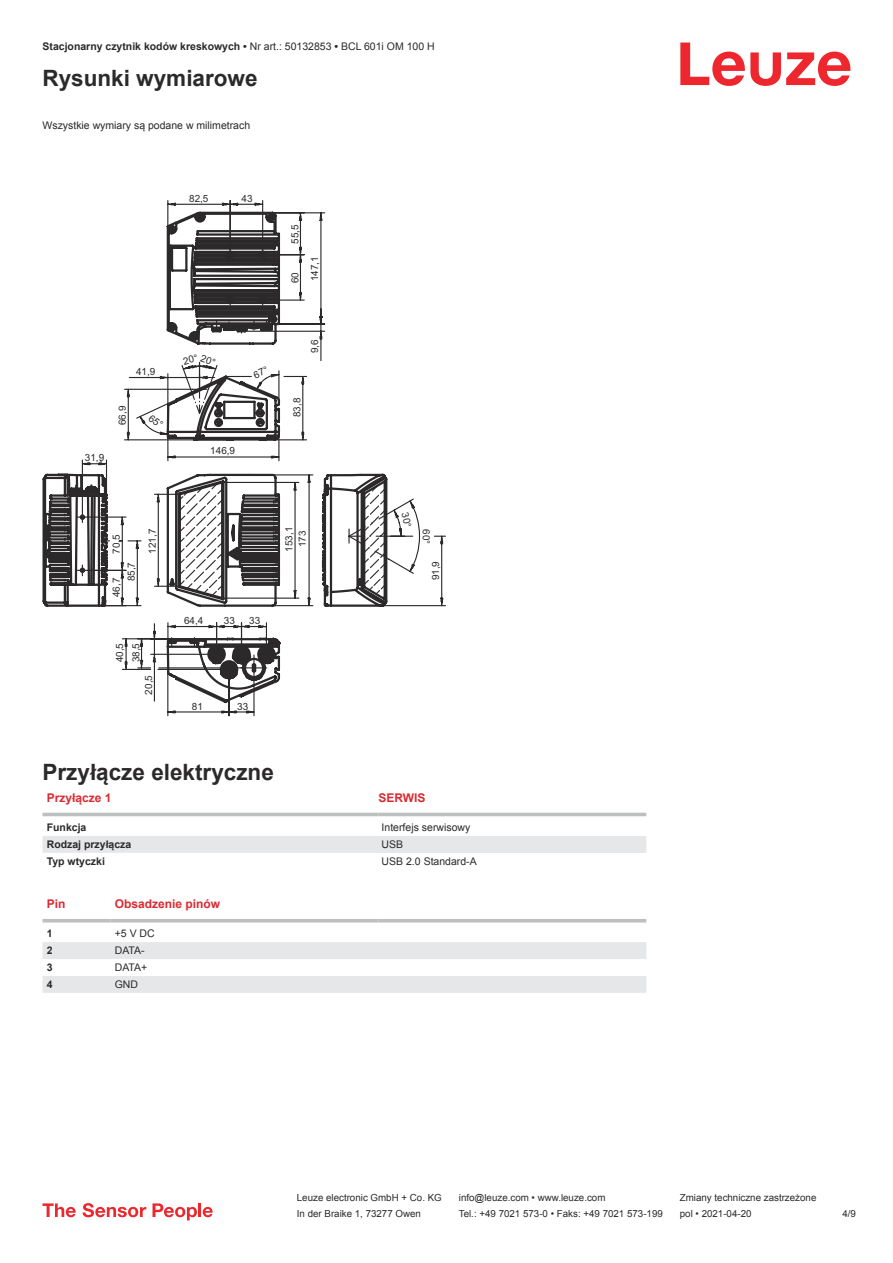
<style>
.page{position:relative;width:893px;height:1263px;background:#fff}
.page>*{position:absolute;margin:0;border:0;box-sizing:border-box;transform-origin:0 0}
.t1{font:700 22.5px "Arial";color:#2b292a}
.t2{font:700 12px "Arial";color:#db2a30}
.t3{font:700 10.5px "Arial";color:#2b292a}
.t4{font:10.5px "Arial";color:#2b292a}
.t5{font:9.9px/15px "Arial";color:#2b292a}
.t6{font:9.75px "Arial";color:#2b292a}
.s1{font-weight:400}
</style>
<div class="page">
<svg style="left:680px;top:43px;width:170px;height:43px"></svg>
<svg style="left:43px;top:812px;width:603px;height:5px"></svg>
<div style="left:43px;top:836px;width:335px;height:17px;background:#e6e7e9"></div>
<hr style="left:43px;top:813px;width:335px;height:3px;background:#bdbfc1">
<hr style="left:378px;top:813px;width:268px;height:3px;background:#bdbfc1">
<div style="left:378px;top:836px;width:268px;height:17px;background:#e6e7e9"></div>
<svg style="left:43px;top:922px;width:603px;height:1px"></svg>
<svg style="left:43px;top:942px;width:603px;height:51px"></svg>
<hr style="left:43px;top:919px;width:68px;height:3px;background:#bdbfc1">
<hr style="left:111px;top:919px;width:267px;height:3px;background:#bdbfc1">
<hr style="left:378px;top:919px;width:268px;height:3px;background:#bdbfc1">
<svg style="left:43px;top:1203px;width:33px;height:14px"></svg>
<svg style="left:83px;top:1203px;width:63px;height:14px"></svg>
<svg style="left:153px;top:1203px;width:44px;height:17px"></svg>
<hr style="left:198px;top:1203px;width:3px;height:14px;background:#ed272d">
<svg style="left:203px;top:1207px;width:10px;height:10px"></svg>
<svg style="left:46px;top:473px;width:21px;height:134px"></svg>
<svg style="left:67px;top:200px;width:259px;height:407px"></svg>
<svg style="left:76px;top:361px;width:370px;height:246px"></svg>
<svg style="left:99px;top:459px;width:201px;height:257px"></svg>
<svg style="left:183px;top:354px;width:33px;height:11px"></svg>
<svg style="left:401px;top:512px;width:11px;height:14px"></svg>
<svg style="left:148px;top:414px;width:16px;height:12px"></svg>
<svg style="left:253px;top:366px;width:14px;height:13px"></svg>
<p class="t3" style="left:43px;top:43px;width:394px">Stacjonarny czytnik kodów kreskowych • <span class="s1">Nr art.: 50132853</span> • <span class="s1">BCL 601i OM 100 H</span></p>
<h1 class="t1" style="left:43px;top:63px;width:217px">Rysunki wymiarowe</h1>
<p class="t4" style="left:43px;top:118px;width:209px">Wszystkie wymiary są podane w milimetrach</p>
<p class="t5" style="left:189px;top:192px;width:21px">82,5</p>
<p class="t5" style="left:241px;top:192px;width:13px">43</p>
<p class="t5" style="left:85px;top:450px;width:21px">31,9</p>
<p class="t5" style="left:136px;top:365px;width:21px">41,9</p>
<p class="t5" style="left:115px;top:425px;width:21px;rotate:-90deg">66,9</p>
<p class="t5" style="left:210px;top:444px;width:26px">146,9</p>
<p class="t5" style="left:288px;top:244px;width:21px;rotate:-90deg">55,5</p>
<p class="t5" style="left:288px;top:283px;width:13px;rotate:-90deg">60</p>
<p class="t5" style="left:308px;top:281px;width:26px;rotate:-90deg">147,1</p>
<p class="t5" style="left:308px;top:353px;width:15px;rotate:-90deg">9,6</p>
<p class="t5" style="left:290px;top:417px;width:21px;rotate:-90deg">83,8</p>
<p class="t5" style="left:109px;top:554px;width:21px;rotate:-90deg">70,5</p>
<p class="t5" style="left:109px;top:581px;width:21px;text-indent:-16px;rotate:-90deg">46,7<br>85,7</p>
<p class="t5" style="left:145px;top:554px;width:26px;rotate:-90deg">121,7</p>
<p class="t5" style="left:283px;top:551px;width:26px;line-height:13.2px;text-align:center;rotate:-90deg">153,1<br>173</p>
<p class="t5" style="left:184px;top:613px;width:21px">64,4</p>
<p class="t5" style="left:224px;top:613px;width:13px">33</p>
<p class="t5" style="left:249px;top:613px;width:13px">33</p>
<p class="t5" style="left:113px;top:662px;width:21px;rotate:-90deg">40,5</p>
<p class="t5" style="left:129px;top:662px;width:21px;rotate:-90deg">38,5</p>
<p class="t5" style="left:142px;top:694px;width:21px;rotate:-90deg">20,5</p>
<p class="t5" style="left:192px;top:699px;width:13px">81</p>
<p class="t5" style="left:237px;top:699px;width:13px">33</p>
<p class="t5" style="left:433px;top:529px;width:17px;rotate:90deg">60°</p>
<p class="t5" style="left:429px;top:580px;width:21px;rotate:-90deg">91,9</p>
<h1 class="t1" style="left:43px;top:756px;width:233px">Przyłącze elektryczne</h1>
<p class="t2" style="left:47px;top:789px;width:66px">Przyłącze 1</p>
<p class="t2" style="left:378px;top:793px;width:49px">SERWIS</p>
<p class="t3" style="left:47px;top:823px;width:41px">Funkcja</p>
<p class="t4" style="left:382px;top:820px;width:90px">Interfejs serwisowy</p>
<p class="t3" style="left:47px;top:837px;width:86px">Rodzaj przyłącza</p>
<p class="t4" style="left:382px;top:837px;width:23px">USB</p>
<p class="t3" style="left:47px;top:854px;width:60px">Typ wtyczki</p>
<p class="t4" style="left:382px;top:854px;width:97px">USB 2.0 Standard-A</p>
<p class="t2" style="left:47px;top:899px;width:20px">Pin</p>
<p class="t2" style="left:115px;top:895px;width:107px">Obsadzenie pinów</p>
<p class="t3" style="left:47px;top:926px;width:7px">1</p>
<p class="t4" style="left:115px;top:926px;width:41px">+5 V DC</p>
<p class="t3" style="left:47px;top:943px;width:7px">2</p>
<p class="t4" style="left:115px;top:947px;width:31px">DATA-</p>
<p class="t3" style="left:47px;top:960px;width:7px">3</p>
<p class="t4" style="left:115px;top:960px;width:34px">DATA+</p>
<p class="t3" style="left:47px;top:980px;width:7px">4</p>
<p class="t4" style="left:115px;top:977px;width:25px">GND</p>
<p class="t6" style="left:297px;top:1191px;width:146px">Leuze electronic GmbH + Co. KG</p>
<p class="t6" style="left:459px;top:1191px;width:148px">info@leuze.com • www.leuze.com</p>
<p class="t6" style="left:680px;top:1191px;width:138px">Zmiany techniczne zastrzeżone</p>
<p class="t6" style="left:297px;top:1210px;width:126px">In der Braike 1, 73277 Owen</p>
<p class="t6" style="left:459px;top:1207px;width:205px">Tel.: +49 7021 573-0 • Faks: +49 7021 573-199</p>
<p class="t6" style="left:680px;top:1207px;width:73px">pol • 2021-04-20</p>
<p class="t6" style="left:842px;top:1207px;width:15px">4 /9</p>
</div>
